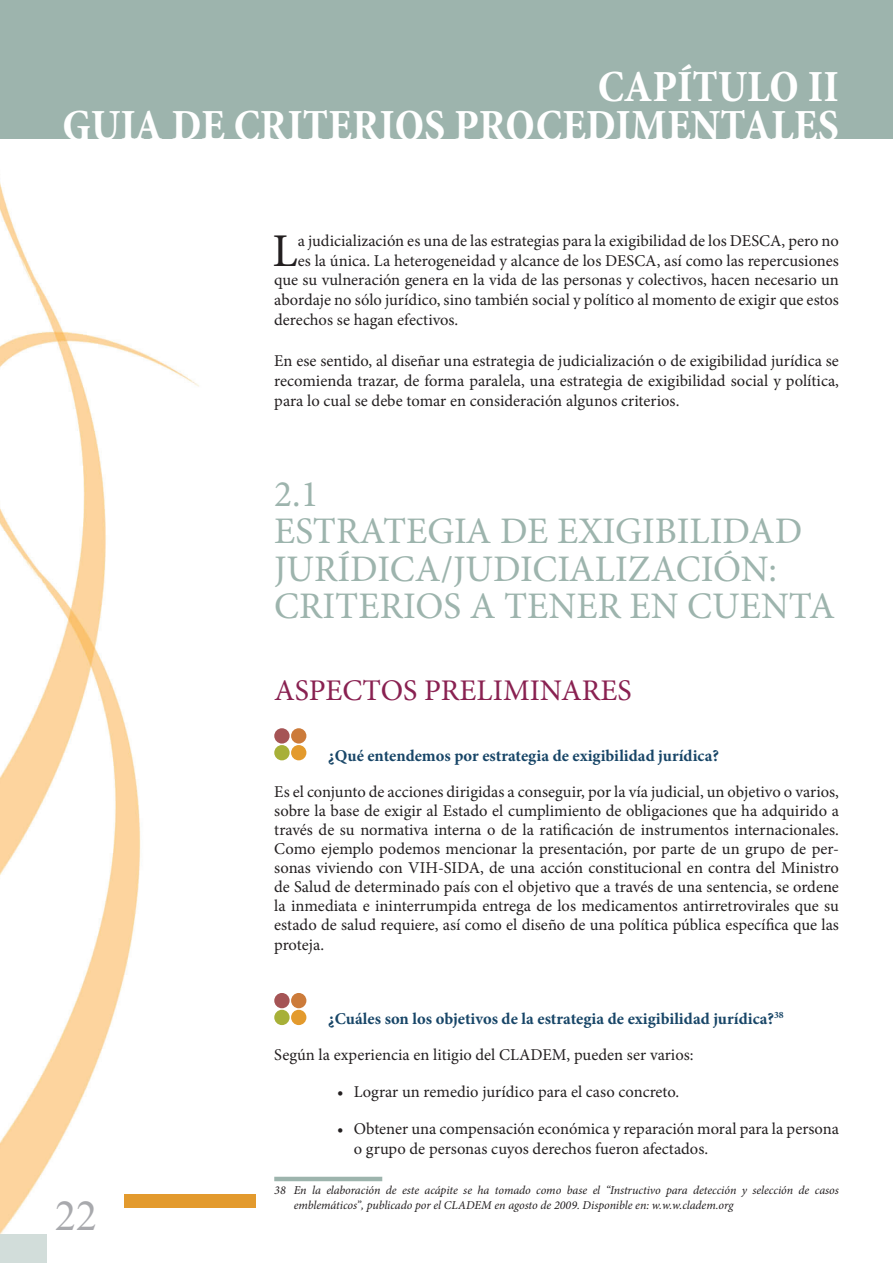
<style>
.page{position:relative;width:893px;height:1263px;background:#fff}
.page>*{position:absolute;margin:0;border:0;box-sizing:border-box;transform-origin:0 0}
.t1{font:46.95px "Minion Pro";color:#231f20}
.t2{font:700 condensed 45px/39px "Minion Pro";color:#fff;text-align:right}
.t3{font:42px "Times New Roman";color:#a8a9ad}
.t4{font:37.5px/37.5px "Minion Pro";color:#9db4ad}
.t5{font:30px "Minion Pro";color:#892151}
.t6{font:16.5px/19.2px "Minion Pro";color:#231f20;text-align:justify}
.t7{font:700 16.5px "Minion Pro";letter-spacing:.005em;color:#174567}
.t8{font:italic 12px/15px "Minion Pro";letter-spacing:-.005em;color:#231f20}
</style>
<div class="page">
<img style="left:0;top:182px;width:199px;height:1051px">
<div style="left:0;top:1233px;width:94px;height:30px;background:#d2ddda"></div>
<img style="left:48px;top:1233px;width:46px;height:30px">
<hr style="left:274px;top:1177px;width:108px;height:4px;background:#9db4ad">
<div style="left:274px;top:728px;width:16px;height:15px;background:#a55455;border-radius:50%"></div>
<div style="left:274px;top:745px;width:16px;height:15px;background:#a7b038;border-radius:50%"></div>
<div style="left:291px;top:728px;width:15px;height:15px;background:#cc7b3a;border-radius:50%"></div>
<div style="left:291px;top:745px;width:15px;height:15px;background:#e39a2d;border-radius:50%"></div>
<div style="left:274px;top:993px;width:16px;height:15px;background:#a55455;border-radius:50%"></div>
<div style="left:274px;top:1010px;width:16px;height:15px;background:#a7b038;border-radius:50%"></div>
<div style="left:291px;top:993px;width:15px;height:15px;background:#cc7b3a;border-radius:50%"></div>
<div style="left:291px;top:1010px;width:15px;height:15px;background:#e39a2d;border-radius:50%"></div>
<div style="left:124px;top:1194px;width:132px;height:14px;background:#e39a2d"></div>
<div style="left:0;top:0;width:893px;height:139px;background:#9db4ad"></div>
<h2 class="t2" style="left:63px;top:67px;width:778px">CAPÍTULO II<br>GUIA DE CRITERIOS PROCEDIMENTALES</h2>
<h1 class="t1" style="left:273px;top:219px;width:27px">L</h1>
<p class="t6" style="left:298px;top:231px;width:542px">a judicialización es una de las estrategias para la exigibilidad de los DESCA, pero no</p>
<p class="t6" style="left:298px;top:251px;width:543px">es la única. La heterogeneidad y alcance de los DESCA, así como las repercusiones</p>
<p class="t6" style="left:274px;top:271px;width:566px">que su vulneración genera en la vida de las personas y colectivos, hacen necesario un</p>
<p class="t6" style="left:274px;top:290px;width:566px">abordaje no sólo jurídico, sino también social y político al momento de exigir que estos</p>
<p class="t6" style="left:274px;top:310px;width:186px">derechos se hagan efectivos.</p>
<p class="t6" style="left:274px;top:351px;width:566px;line-height:19.8px">En ese sentido, al diseñar una estrategia de judicialización o de exigibilidad jurídica se recomienda trazar, de forma paralela, una estrategia de exigibilidad social y política, para lo cual se debe tomar en consideración algunos criterios.</p>
<h3 class="t4" style="left:274px;top:475px;width:562px">2.1<br>ESTRATEGIA DE EXIGIBILIDAD<br>JURÍDICA/JUDICIALIZACIÓN:<br>CRITERIOS A TENER EN CUENTA</h3>
<h3 class="t5" style="left:274px;top:670px;width:359px">ASPECTOS PRELIMINARES</h3>
<h3 class="t3" style="left:55px;top:1187px;width:43px">22</h3>
<p class="t7" style="left:328px;top:744px;width:392px">¿Qué entendemos por estrategia de exigibilidad jurídica?</p>
<p class="t6" style="left:274px;top:782px;width:566px">Es el conjunto de acciones dirigidas a conseguir, por la vía judicial, un objetivo o varios, sobre la base de exigir al Estado el cumplimiento de obligaciones que ha adquirido a través de su normativa interna o de la ratificación de instrumentos internacionales.<br>Como ejemplo podemos mencionar la presentación, por parte de un grupo de per&shy;sonas viviendo con VIH-SIDA, de una acción constitucional en contra del Ministro de Salud de determinado país con el objetivo que a través de una sentencia, se ordene la inmediata e ininterrumpida entrega de los medicamentos antirretrovirales que su estado de salud requiere, así como el diseño de una política pública específica que las proteja.</p>
<p class="t7" style="left:328px;top:1007px;width:457px">¿Cuáles son los objetivos de la estrategia de exigibilidad jurídica?<sup>38</sup></p>
<p class="t6" style="left:274px;top:1046px;width:421px">Según la experiencia en litigio del CLADEM, pueden ser varios:</p>
<p class="t6" style="left:337px;top:1082px;width:343px">• Lograr un remedio jurídico para el caso concreto.</p>
<p class="t6" style="left:354px;top:1119px;width:487px;line-height:19.8px;text-indent:-16px">• Obtener una compensación económica y reparación moral para la persona o grupo de personas cuyos derechos fueron afectados.</p>
<p class="t8" style="left:294px;top:1182px;width:547px;text-indent:-20px">38 En la elaboración de este acápite se ha tomado como base el “Instructivo para detección y selección de casos emblemáticos”, publicado por el CLADEM en agosto de 2009. Disponible en: w.w.w.cladem.org</p>
</div>
